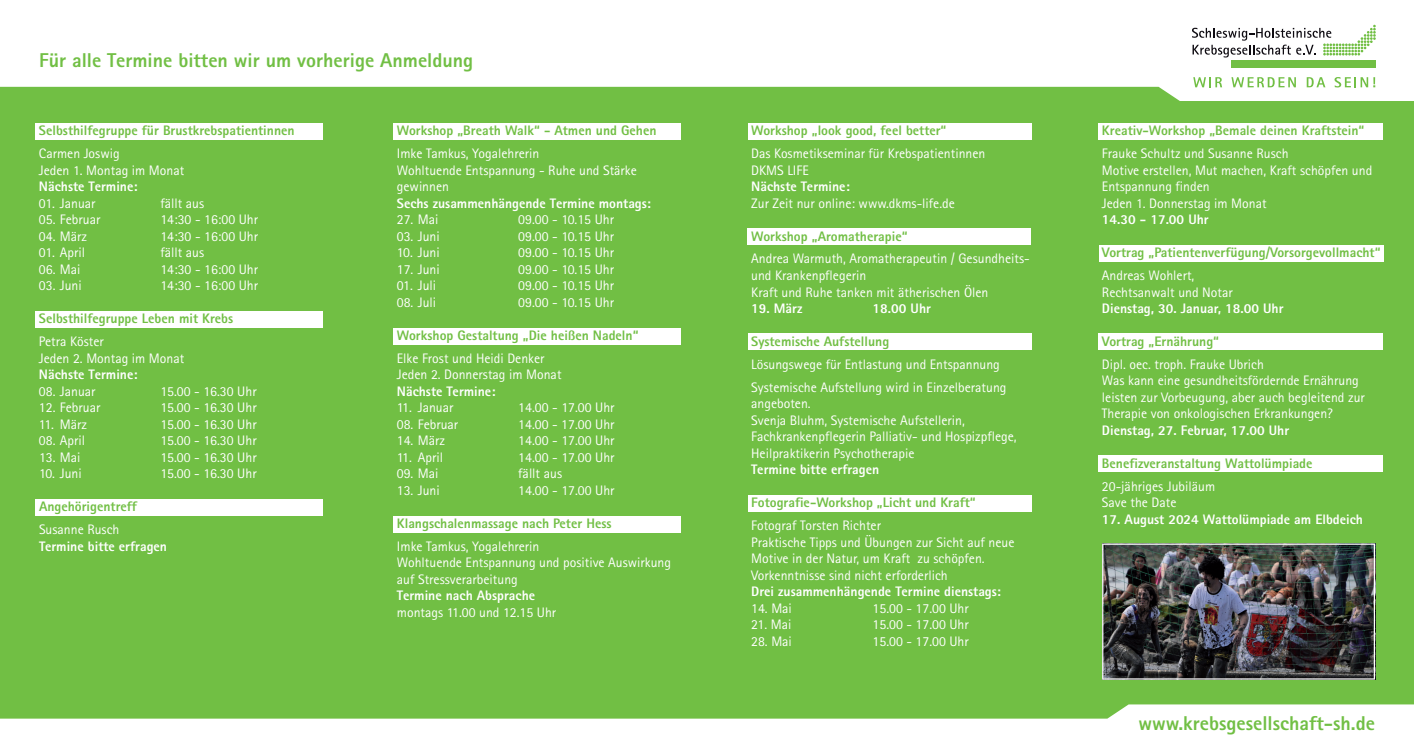
<style>
.page{position:relative;width:1414px;height:752px;background:#fff}
.page>*{position:absolute;margin:0;border:0;box-sizing:border-box;transform-origin:0 0}
.t1{font:800 20px "Rotis Sans Serif";color:#71bf44}
.t2{font:13.75px/16.5px "Rotis Sans Serif";color:#fff}
.t3{font:800 13.75px "Rotis Sans Serif";color:#71bf44}
.t4{font:800 13.75px "Rotis Sans Serif";color:#fff}
</style>
<div class="page">
<div style="left:0;top:87px;width:1414px;height:631px;background:#71bf44"></div>
<div style="left:35px;top:123px;width:287px;height:16px;background:#fff"></div>
<div style="left:35px;top:311px;width:287px;height:17px;background:#fff"></div>
<div style="left:35px;top:499px;width:287px;height:17px;background:#fff"></div>
<div style="left:393px;top:123px;width:287px;height:16px;background:#fff"></div>
<div style="left:393px;top:327px;width:287px;height:17px;background:#fff"></div>
<div style="left:393px;top:515px;width:287px;height:17px;background:#fff"></div>
<div style="left:748px;top:123px;width:283px;height:16px;background:#fff"></div>
<div style="left:748px;top:228px;width:283px;height:17px;background:#fff"></div>
<div style="left:748px;top:333px;width:283px;height:17px;background:#fff"></div>
<div style="left:748px;top:494px;width:283px;height:17px;background:#fff"></div>
<div style="left:1098px;top:123px;width:285px;height:16px;background:#fff"></div>
<div style="left:1099px;top:245px;width:285px;height:16px;background:#fff"></div>
<div style="left:1098px;top:333px;width:285px;height:17px;background:#fff"></div>
<div style="left:1098px;top:455px;width:285px;height:17px;background:#fff"></div>
<svg style="left:1192px;top:25px;width:184px;height:32px"></svg>
<div style="left:1231px;top:60px;width:144px;height:7px;background:#71bf44"></div>
<svg style="left:1193px;top:77px;width:29px;height:10px"></svg>
<svg style="left:1231px;top:77px;width:65px;height:10px"></svg>
<svg style="left:1307px;top:77px;width:18px;height:10px"></svg>
<svg style="left:1334px;top:77px;width:41px;height:10px"></svg>
<img style="left:1102px;top:543px;width:273px;height:136px">
<h1 class="t1" style="left:39px;top:48px;width:436px">Für alle Termine bitten wir um vorherige Anmeldung</h1>
<p class="t3" style="left:39px;top:122px;width:257px">Selbsthilfegruppe für Brustkrebspatientinnen</p>
<p class="t2" style="left:39px;top:145px;width:147px">Carmen Joswig<br>Jeden 1. Montag im Monat</p>
<p class="t4" style="left:39px;top:178px;width:100px">Nächste Termine:</p>
<p class="t2" style="left:39px;top:194px;width:58px">01. Januar</p>
<p class="t2" style="left:160px;top:194px;width:45px">fällt aus</p>
<p class="t2" style="left:39px;top:211px;width:63px">05. Februar</p>
<p class="t2" style="left:160px;top:211px;width:99px">14:30 - 16:00 Uhr</p>
<p class="t2" style="left:39px;top:227px;width:50px">04. März</p>
<p class="t2" style="left:160px;top:227px;width:99px">14:30 - 16:00 Uhr</p>
<p class="t2" style="left:39px;top:244px;width:48px">01. April</p>
<p class="t2" style="left:160px;top:244px;width:45px">fällt aus</p>
<p class="t2" style="left:39px;top:260px;width:43px">06. Mai</p>
<p class="t2" style="left:160px;top:260px;width:99px">14:30 - 16:00 Uhr</p>
<p class="t2" style="left:39px;top:277px;width:44px">03. Juni</p>
<p class="t2" style="left:160px;top:277px;width:99px">14:30 - 16:00 Uhr</p>
<p class="t3" style="left:39px;top:310px;width:196px">Selbsthilfegruppe Leben mit Krebs</p>
<p class="t2" style="left:39px;top:333px;width:147px">Petra Köster<br>Jeden 2. Montag im Monat</p>
<p class="t4" style="left:39px;top:365px;width:100px">Nächste Termine:</p>
<p class="t2" style="left:39px;top:382px;width:58px">08. Januar</p>
<p class="t2" style="left:160px;top:382px;width:98px">15.00 - 16.30 Uhr</p>
<p class="t2" style="left:39px;top:399px;width:63px">12. Februar</p>
<p class="t2" style="left:160px;top:399px;width:98px">15.00 - 16.30 Uhr</p>
<p class="t2" style="left:39px;top:415px;width:50px">11. März</p>
<p class="t2" style="left:160px;top:415px;width:98px">15.00 - 16.30 Uhr</p>
<p class="t2" style="left:39px;top:432px;width:48px">08. April</p>
<p class="t2" style="left:160px;top:432px;width:98px">15.00 - 16.30 Uhr</p>
<p class="t2" style="left:39px;top:448px;width:43px">13. Mai</p>
<p class="t2" style="left:160px;top:448px;width:98px">15.00 - 16.30 Uhr</p>
<p class="t2" style="left:39px;top:465px;width:44px">10. Juni</p>
<p class="t2" style="left:160px;top:465px;width:98px">15.00 - 16.30 Uhr</p>
<p class="t3" style="left:39px;top:497px;width:100px">Angehörigentreff</p>
<p class="t2" style="left:39px;top:520px;width:82px">Susanne Rusch</p>
<p class="t4" style="left:39px;top:537px;width:130px">Termine bitte erfragen</p>
<p class="t3" style="left:397px;top:122px;width:261px">Workshop „Breath Walk“ - Atmen und Gehen</p>
<p class="t2" style="left:397px;top:145px;width:242px">Imke Tamkus, Yogalehrerin<br>Wohltuende Entspannung - Ruhe und Stärke gewinnen</p>
<p class="t4" style="left:397px;top:194px;width:256px">Sechs zusammenhängende Termine montags:</p>
<p class="t2" style="left:397px;top:211px;width:43px">27. Mai</p>
<p class="t2" style="left:518px;top:211px;width:97px">09.00 - 10.15 Uhr</p>
<p class="t2" style="left:397px;top:227px;width:44px">03. Juni</p>
<p class="t2" style="left:518px;top:227px;width:97px">09.00 - 10.15 Uhr</p>
<p class="t2" style="left:397px;top:244px;width:44px">10. Juni</p>
<p class="t2" style="left:518px;top:244px;width:97px">09.00 - 10.15 Uhr</p>
<p class="t2" style="left:397px;top:260px;width:44px">17. Juni</p>
<p class="t2" style="left:518px;top:260px;width:97px">09.00 - 10.15 Uhr</p>
<p class="t2" style="left:397px;top:277px;width:41px">01. Juli</p>
<p class="t2" style="left:518px;top:277px;width:97px">09.00 - 10.15 Uhr</p>
<p class="t2" style="left:397px;top:293px;width:41px">08. Juli</p>
<p class="t2" style="left:518px;top:293px;width:97px">09.00 - 10.15 Uhr</p>
<p class="t3" style="left:397px;top:326px;width:243px">Workshop Gestaltung „Die heißen Nadeln“</p>
<p class="t2" style="left:397px;top:349px;width:166px">Elke Frost und Heidi Denker<br>Jeden 2. Donnerstag im Monat</p>
<p class="t4" style="left:397px;top:382px;width:100px">Nächste Termine:</p>
<p class="t2" style="left:397px;top:399px;width:58px">11. Januar</p>
<p class="t2" style="left:518px;top:399px;width:98px">14.00 - 17.00 Uhr</p>
<p class="t2" style="left:397px;top:415px;width:63px">08. Februar</p>
<p class="t2" style="left:518px;top:415px;width:98px">14.00 - 17.00 Uhr</p>
<p class="t2" style="left:397px;top:432px;width:50px">14. März</p>
<p class="t2" style="left:518px;top:432px;width:98px">14.00 - 17.00 Uhr</p>
<p class="t2" style="left:397px;top:448px;width:48px">11. April</p>
<p class="t2" style="left:518px;top:448px;width:98px">14.00 - 17.00 Uhr</p>
<p class="t2" style="left:397px;top:465px;width:43px">09. Mai</p>
<p class="t2" style="left:518px;top:465px;width:45px">fällt aus</p>
<p class="t2" style="left:397px;top:481px;width:44px">13. Juni</p>
<p class="t2" style="left:518px;top:481px;width:98px">14.00 - 17.00 Uhr</p>
<p class="t3" style="left:397px;top:514px;width:216px">Klangschalenmassage nach Peter Hess</p>
<p class="t2" style="left:397px;top:537px;width:276px">Imke Tamkus, Yogalehrerin<br>Wohltuende Entspannung und positive Auswirkung auf Stressverarbeitung</p>
<p class="t4" style="left:397px;top:586px;width:140px">Termine nach Absprache</p>
<p class="t2" style="left:397px;top:603px;width:161px">montags 11.00 und 12.15 Uhr</p>
<p class="t3" style="left:751px;top:122px;width:197px">Workshop „look good, feel better“</p>
<p class="t2" style="left:751px;top:145px;width:236px">Das Kosmetikseminar für Krebspatientinnen<br>DKMS LIFE</p>
<p class="t4" style="left:751px;top:178px;width:100px">Nächste Termine:</p>
<p class="t2" style="left:751px;top:194px;width:205px">Zur Zeit nur online: www.dkms-life.de</p>
<p class="t3" style="left:751px;top:227px;width:158px">Workshop „Aromatherapie“</p>
<p class="t2" style="left:751px;top:250px;width:280px">Andrea Warmuth, Aromatherapeutin / Gesundheits&shy;und Krankenpflegerin<br>Kraft und Ruhe tanken mit ätherischen Ölen</p>
<p class="t4" style="left:751px;top:299px;width:53px">19. März</p>
<p class="t4" style="left:873px;top:299px;width:60px">18.00 Uhr</p>
<p class="t3" style="left:751px;top:332px;width:139px">Systemische Aufstellung</p>
<p class="t2" style="left:751px;top:352px;width:257px;line-height:22.8px">Lösungswege für Entlastung und Entspannung<br>Systemische Aufstellung wird in Einzelberatung</p>
<p class="t2" style="left:751px;top:395px;width:267px">angeboten.<br>Svenja Bluhm, Systemische Aufstellerin, Fachkrankenpflegerin Palliativ- und Hospizpflege, Heilpraktikerin Psychotherapie</p>
<p class="t4" style="left:751px;top:460px;width:130px">Termine bitte erfragen</p>
<p class="t3" style="left:751px;top:493px;width:226px">Fotografie-Workshop „Licht und Kraft“</p>
<p class="t2" style="left:751px;top:516px;width:265px">Fotograf Torsten Richter<br>Praktische Tipps und Übungen zur Sicht auf neue Motive in der Natur, um Kraft zu schöpfen.<br>Vorkenntnisse sind nicht erforderlich</p>
<p class="t4" style="left:751px;top:582px;width:251px">Drei zusammenhängende Termine dienstags:</p>
<p class="t2" style="left:751px;top:599px;width:42px">14. Mai</p>
<p class="t2" style="left:872px;top:599px;width:98px">15.00 - 17.00 Uhr</p>
<p class="t2" style="left:751px;top:615px;width:42px">21. Mai</p>
<p class="t2" style="left:872px;top:615px;width:98px">15.00 - 17.00 Uhr</p>
<p class="t2" style="left:751px;top:632px;width:42px">28. Mai</p>
<p class="t2" style="left:872px;top:632px;width:98px">15.00 - 17.00 Uhr</p>
<p class="t3" style="left:1102px;top:122px;width:264px">Kreativ-Workshop „Bemale deinen Kraftstein“</p>
<p class="t2" style="left:1102px;top:145px;width:272px">Frauke Schultz und Susanne Rusch<br>Motive erstellen, Mut machen, Kraft schöpfen und<br>Entspannung finden<br>Jeden 1. Donnerstag im Monat</p>
<p class="t4" style="left:1102px;top:211px;width:108px">14.30 - 17.00 Uhr</p>
<p class="t3" style="left:1102px;top:244px;width:280px">Vortrag „Patientenverfügung/Vorsorgevollmacht“</p>
<p class="t2" style="left:1102px;top:267px;width:132px">Andreas Wohlert,<br>Rechtsanwalt und Notar</p>
<p class="t4" style="left:1102px;top:299px;width:183px">Dienstag, 30. Januar, 18.00 Uhr</p>
<p class="t3" style="left:1102px;top:332px;width:119px">Vortrag „Ernährung“</p>
<p class="t2" style="left:1102px;top:355px;width:264px">Dipl. oec. troph. Frauke Ubrich<br>Was kann eine gesundheitsfördernde Ernährung leisten zur Vorbeugung, aber auch begleitend zur Therapie von onkologischen Erkrankungen?</p>
<p class="t4" style="left:1102px;top:421px;width:189px">Dienstag, 27. Februar, 17.00 Uhr</p>
<p class="t3" style="left:1102px;top:454px;width:212px">Benefizveranstaltung Wattolümpiade</p>
<p class="t2" style="left:1102px;top:477px;width:115px">20-jähriges Jubiläum<br>Save the Date</p>
<p class="t4" style="left:1102px;top:510px;width:262px">17. August 2024 Wattolümpiade am Elbdeich</p>
<h1 class="t1" style="left:1138px;top:709px;width:238px">www.krebsgesellschaft-sh.de</h1>
</div>
